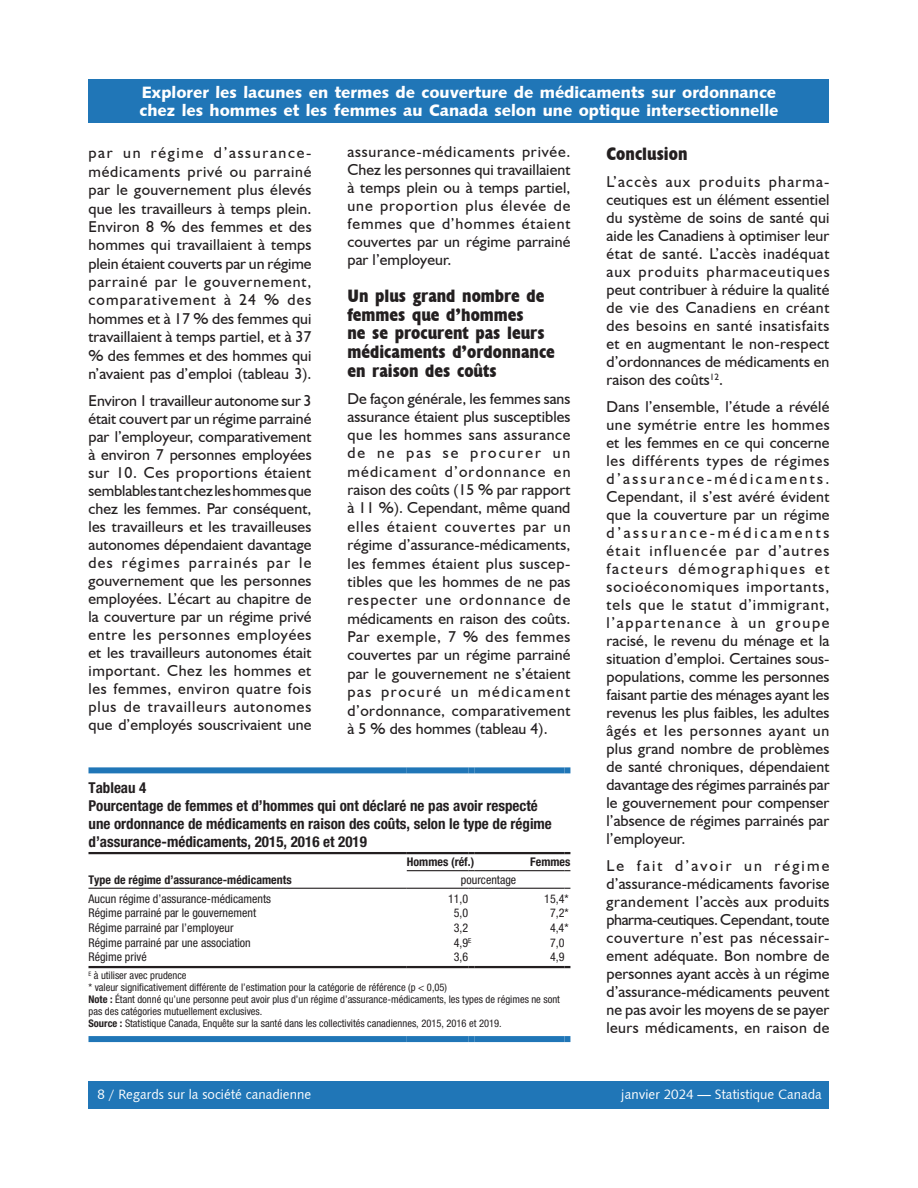
<style>
.page{position:relative;width:918px;height:1188px;background:#fff}
.page>*{position:absolute;margin:0;border:0;box-sizing:border-box;transform-origin:0 0}
.t1{font:700 condensed 18px/18.8px "Humanist 521 BT Xtra";color:#231f20}
.t2{font:16.5px/18px "Humanist 531 BT Black A";color:#fff}
.t3{font:15.75px/18px "Humanist 521 BT";letter-spacing:.005em;color:#231f20;text-align:justify}
.t4{font:700 condensed 15px/18px "Helvetica Neue LT Std";color:#231f20}
.t5{font:13.5px "Humanist 531 BT Roman A";color:#fff}
.t6{font:condensed 12px "Helvetica Neue LT Std";color:#231f20}
.t7{font:700 condensed 12px "Helvetica Neue LT Std";color:#231f20}
.t8{font:condensed 10.5px/12px "Helvetica Neue LT Std";color:#231f20}
.s1{font-weight:700}
</style>
<div class="page">
<div style="left:88px;top:1081px;width:742px;height:27px;background:#2076b7"></div>
<div style="left:88px;top:80px;width:742px;height:43px;background:#2076b7"></div>
<div style="left:88px;top:1036px;width:319px;height:6px;background:#2076b7"></div>
<div style="left:407px;top:1036px;width:61px;height:6px;background:#2076b7"></div>
<svg style="left:468px;top:1036px;width:6px;height:6px"></svg>
<div style="left:474px;top:1036px;width:90px;height:6px;background:#2076b7"></div>
<svg style="left:564px;top:1036px;width:6px;height:6px"></svg>
<hr style="left:88px;top:966px;width:319px;height:2px;background:#231f20">
<hr style="left:407px;top:966px;width:61px;height:2px;background:#231f20">
<svg style="left:468px;top:966px;width:6px;height:2px"></svg>
<hr style="left:474px;top:966px;width:90px;height:2px;background:#231f20">
<svg style="left:564px;top:966px;width:6px;height:2px"></svg>
<hr style="left:407px;top:888px;width:61px;height:1px;background:#231f20">
<hr style="left:474px;top:888px;width:90px;height:1px;background:#231f20">
<hr style="left:407px;top:870px;width:61px;height:1px;background:#231f20">
<hr style="left:474px;top:870px;width:90px;height:1px;background:#231f20">
<hr style="left:88px;top:888px;width:319px;height:1px;background:#231f20">
<div style="left:88px;top:767px;width:319px;height:6px;background:#2076b7"></div>
<div style="left:407px;top:767px;width:61px;height:6px;background:#2076b7"></div>
<svg style="left:468px;top:767px;width:6px;height:6px"></svg>
<div style="left:474px;top:767px;width:90px;height:6px;background:#2076b7"></div>
<svg style="left:564px;top:767px;width:6px;height:6px"></svg>
<hr style="left:88px;top:852px;width:319px;height:2px;background:#231f20">
<hr style="left:407px;top:852px;width:61px;height:2px;background:#231f20">
<svg style="left:468px;top:852px;width:6px;height:2px"></svg>
<hr style="left:474px;top:852px;width:90px;height:2px;background:#231f20">
<svg style="left:564px;top:852px;width:6px;height:2px"></svg>
<p class="t2" style="left:140px;top:83px;width:640px">Explorer les lacunes en termes de couverture de médicaments sur ordonnance chez les hommes et les femmes au Canada selon une optique intersectionnelle</p>
<p class="t3" style="left:88px;top:143px;width:225px;line-height:18.5px">par un régime d’assurance&shy;médicaments privé ou parrainé par le gouvernement plus élevés que les travailleurs à temps plein.<br>Environ 8 % des femmes et des hommes qui travaillaient à temps plein étaient couverts par un régime parrainé par le gouvernement, comparativement à 24 % des hommes et à 17 % des femmes qui travaillaient à temps partiel, et à 37 % des femmes et des hommes qui n’avaient pas d’emploi (tableau 3).</p>
<p class="t3" style="left:88px;top:391px;width:225px">Environ 1 travailleur autonome sur 3 était couvert par un régime parrainé par l’employeur, comparativement à environ 7 personnes employées sur 10. Ces proportions étaient semblables tant chez les hommes que chez les femmes. Par conséquent, les travailleurs et les travailleuses autonomes dépendaient davantage des régimes parrainés par le gouvernement que les personnes employées. L’écart au chapitre de la couverture par un régime privé entre les personnes employées et les travailleurs autonomes était important. Chez les hommes et les femmes, environ quatre fois plus de travailleurs autonomes que d’employés souscrivaient une</p>
<p class="t2" style="left:126px;top:83px;width:668px">Les symptômes à long terme de la COVID-19 au sein e la population ca adienne</p>
<p class="t3" style="left:347px;top:143px;width:225px">assurance-médicaments privée.<br>Chez les personnes qui travaillaient à temps plein ou à temps partiel, une proportion plus élevée de femmes que d’hommes étaient couvertes par un régime parrainé par l’employeur.</p>
<p class="t1" style="left:348px;top:286px;width:209px">Un plus grand nombre de femmes que d’hommes<br>ne se procurent pas leurs médicaments d’ordonnance en raison des coûts</p>
<p class="t3" style="left:348px;top:389px;width:225px">De façon générale, les femmes sans assurance étaient plus susceptibles que les hommes sans assurance de ne pas se procurer un médicament d’ordonnance en raison des coûts (15 % par rapport à 11 %). Cependant, même quand elles étaient couvertes par un régime d’assurance-médicaments, les femmes étaient plus suscep&shy;tibles que les hommes de ne pas respecter une ordonnance de médicaments en raison des coûts.<br>Par exemple, 7 % des femmes couvertes par un régime parrainé par le gouvernement ne s’étaient pas procuré un médicament d’ordonnance, comparativement à 5 % des hommes (tableau 4).</p>
<p class="t1" style="left:606px;top:144px;width:82px">Conclusion</p>
<p class="t3" style="left:606px;top:172px;width:225px">L’accès aux produits pharma&shy;ceutiques est un élément essentiel du système de soins de santé qui aide les Canadiens à optimiser leur état de santé. L’accès inadéquat aux produits pharmaceutiques peut contribuer à réduire la qualité de vie des Canadiens en créant des besoins en santé insatisfaits et en augmentant le non-respect d’ordonnances de médicaments en raison des coûts<sup>12</sup>.</p>
<p class="t3" style="left:606px;top:397px;width:225px">Dans l’ensemble, l’étude a révélé une symétrie entre les hommes et les femmes en ce qui concerne les différents types de régimes d’assurance-médicaments.<br>Cependant, il s’est avéré évident que la couverture par un régime d’assurance-médicaments était influencée par d’autres facteurs démographiques et socioéconomiques importants, tels que le statut d’immigrant, l’appartenance à un groupe racisé, le revenu du ménage et la situation d’emploi. Certaines sous&shy;populations, comme les personnes faisant partie des ménages ayant les revenus les plus faibles, les adultes âgés et les personnes ayant un plus grand nombre de problèmes de santé chroniques, dépendaient davantage des régimes parrainés par le gouvernement pour compenser l’absence de régimes parrainés par l’employeur.</p>
<p class="t3" style="left:606px;top:856px;width:225px">Le fait d’avoir un régime d’assurance-médicaments favorise grandement l’accès aux produits pharma-ceutiques. Cependant, toute couverture n’est pas nécessair&shy;ement adéquate. Bon nombre de personnes ayant accès à un régime d’assurance-médicaments peuvent ne pas avoir les moyens de se payer leurs médicaments, en raison de</p>
<p class="t4" style="left:88px;top:779px;width:465px">Tableau 4<br>Pourcentage de femmes et d’hommes qui ont déclaré ne pas avoir respecté une ordonnance de médicaments en raison des coûts, selon le type de régime d’assurance-médicaments, 2015, 2016 et 2019</p>
<p class="t7" style="left:88px;top:872px;width:205px">Type de régime d’assurance-médicaments</p>
<p class="t7" style="left:407px;top:855px;width:69px">Hommes (réf.)</p>
<p class="t7" style="left:530px;top:855px;width:42px">Femmes</p>
<p class="t6" style="left:461px;top:873px;width:57px">pourcentage</p>
<p class="t6" style="left:88px;top:892px;width:184px">Aucun régime d’assurance-médicaments</p>
<p class="t6" style="left:448px;top:892px;width:22px">11,0</p>
<p class="t6" style="left:544px;top:892px;width:26px">15,4*</p>
<p class="t6" style="left:88px;top:906px;width:169px">Régime parrainé par le gouvernement</p>
<p class="t6" style="left:454px;top:906px;width:16px">5,0</p>
<p class="t6" style="left:550px;top:906px;width:20px">7,2*</p>
<p class="t6" style="left:88px;top:921px;width:147px">Régime parrainé par l’employeur</p>
<p class="t6" style="left:454px;top:921px;width:16px">3,2</p>
<p class="t6" style="left:550px;top:921px;width:20px">4,4*</p>
<p class="t6" style="left:88px;top:935px;width:164px">Régime parrainé par une association</p>
<p class="t6" style="left:454px;top:935px;width:19px">4,9<sup>E</sup></p>
<p class="t6" style="left:550px;top:935px;width:16px">7,0</p>
<p class="t6" style="left:88px;top:950px;width:60px">Régime privé</p>
<p class="t6" style="left:454px;top:950px;width:16px">3,6</p>
<p class="t6" style="left:550px;top:950px;width:16px">4,9</p>
<p class="t8" style="left:88px;top:969px;width:473px"><sup>E</sup> à utiliser avec prudence<br>* valeur significativement différente de l’estimation pour la catégorie de référence (p &lt; 0,05)<br><span class="s1">Note :</span> Étant donné qu’une personne peut avoir plus d’un régime d’assurance-médicaments, les types de régimes ne sont pas des catégories mutuellement exclusives.<br><span class="s1">Source :</span> Statistique Canada, Enquête sur la santé dans les collectivités canadiennes, 2015, 2016 et 2019.</p>
<p class="t5" style="left:98px;top:1086px;width:215px">8 / Regards sur la société canadienne</p>
<p class="t5" style="left:621px;top:1086px;width:203px">janvier 2024 — Statistique Canada</p>
</div>
